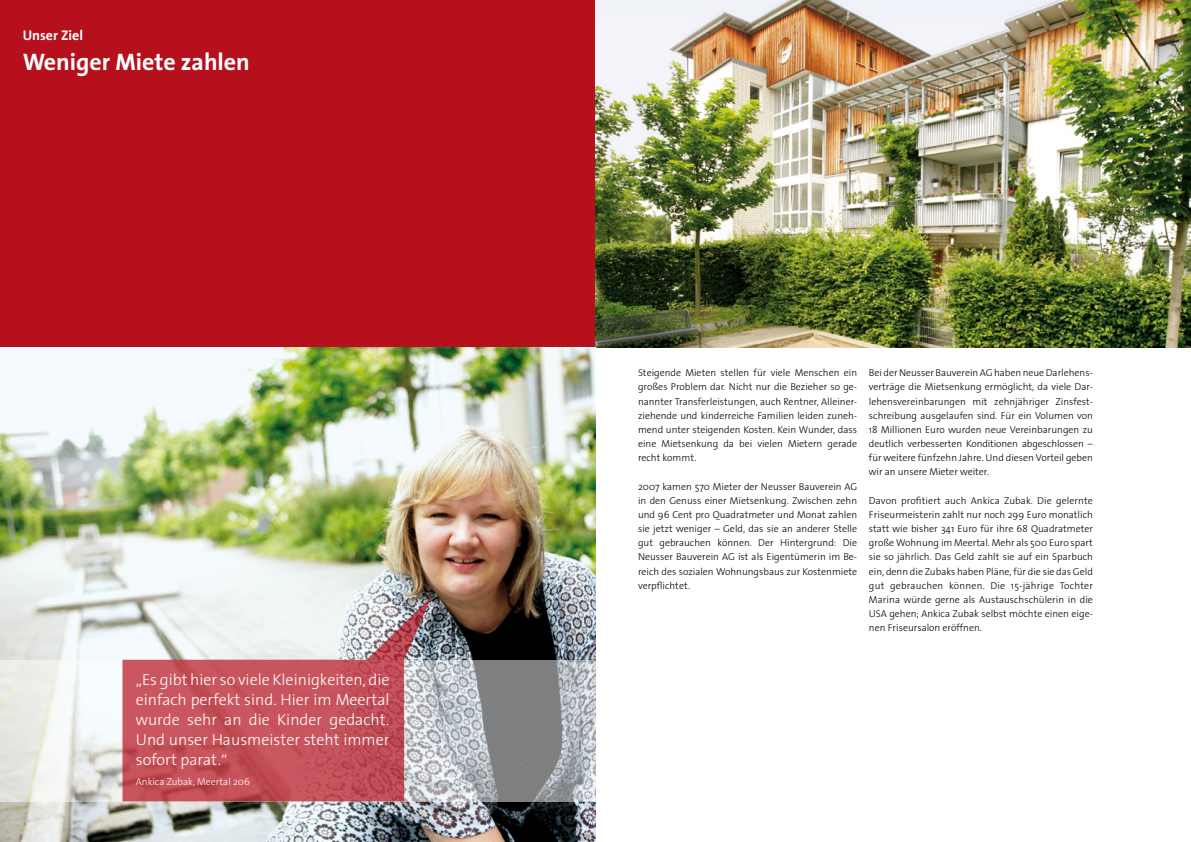
<style>
.page{position:relative;width:1191px;height:842px;background:#fff}
.page>*{position:absolute;margin:0;border:0;box-sizing:border-box;transform-origin:0 0}
.t1{font:700 24px "Thesis Sans";color:#fff}
.t2{font:300 16px/20px "Thesis Sans";color:#fff;text-align:justify}
.t3{font:700 14px "Thesis Sans";color:#fff}
.t4{font:300 10px/14.2px "Thesis Sans";color:#000;text-align:justify}
.t5{font:300 10px "Thesis Sans";color:#fff}
</style>
<div class="page">
<div style="left:0;top:0;width:595px;height:348px;background:#b6101d"></div>
<img style="left:595px;top:0;width:596px;height:348px">
<img style="left:0;top:348px;width:595px;height:494px">
<svg style="left:0;top:660px;width:595px;height:141px"></svg>
<svg style="left:122px;top:596px;width:310px;height:205px;background:#cb8388"></svg>
<h3 class="t3" style="left:23px;top:28px;width:62px">Unser Ziel</h3>
<h1 class="t1" style="left:23px;top:49px;width:229px">Weniger Miete zahlen</h1>
<h2 class="t2" style="left:136px;top:670px;width:255px">„Es gibt hier so viele Kleinigkeiten, die einfach perfekt sind. Hier im Meertal wurde sehr an die Kinder gedacht.<br>Und unser Hausmeister steht immer sofort parat.“</h2>
<p class="t5" style="left:136px;top:776px;width:116px">Ankica Zubak, Meertal 206</p>
<p class="t4" style="left:638px;top:366px;width:221px">Steigende Mieten stellen für viele Menschen ein großes Problem dar. Nicht nur die Bezieher so ge&shy;nannter Transferleistungen, auch Rentner, Alleiner&shy;ziehende und kinderreiche Familien leiden zuneh&shy;mend unter steigenden Kosten. Kein Wunder, dass eine Mietsenkung da bei vielen Mietern gerade recht kommt.</p>
<p class="t4" style="left:638px;top:480px;width:221px">2007 kamen 570 Mieter der Neusser Bauverein AG in den Genuss einer Mietsenkung. Zwischen zehn und 96 Cent pro Quadratmeter und Monat zahlen sie jetzt weniger – Geld, das sie an anderer Stelle gut gebrauchen können. Der Hintergrund: Die Neusser Bauverein AG ist als Eigentümerin im Be&shy;reich des sozialen Wohnungsbaus zur Kostenmiete verpflichtet.</p>
<p class="t4" style="left:869px;top:366px;width:225px">Bei der Neusser Bauverein AG haben neue Dar-lehens&shy;verträge die Mietsenkung ermöglicht, da viele Dar&shy;lehensvereinbarungen mit zehnjähriger Zinsfest&shy;schreibung ausgelaufen sind. Für ein Volumen von 18 Millionen Euro wurden neue Verein- barungen zu deutlich verbesserten Konditionen abgeschlossen – für weitere fünfzehn Jahre. Und diesen Vorteil geben wir an unsere Mieter weiter.</p>
<p class="t4" style="left:869px;top:494px;width:225px">Davon profitiert auch Ankica Zubak. Die gelernte Friseurmeisterin zahlt nur noch 299 Euro monatlich statt wie bisher 341 Euro für ihre 68 Quadratmeter große Wohnung im Meertal. Mehr als 500 Euro spart sie so jährlich. Das Geld zahlt sie auf ein Sparbuch ein, denn die Zubaks haben Pläne, für die sie das Geld gut gebrauchen können. Die 15-jährige Tochter Marina würde gerne als Austauschschülerin in die USA gehen; Ankica Zubak selbst möchte einen eige&shy;nen Friseursalon eröffnen.</p>
</div>
